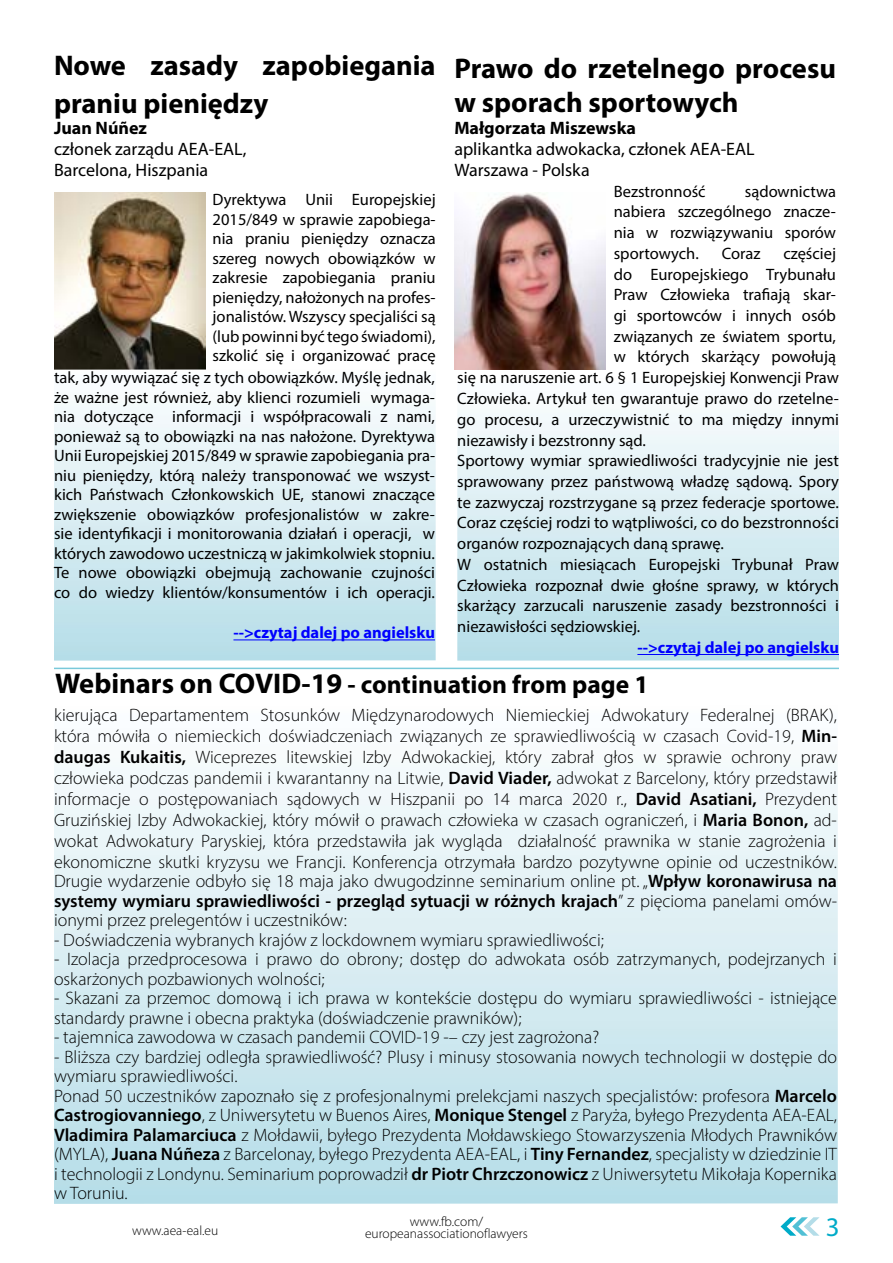
<style>
.page{position:relative;width:893px;height:1263px;background:#fff}
.page>*{position:absolute;margin:0;border:0;box-sizing:border-box;transform-origin:0 0}
.t1{font:700 28.5px/37.5px "Myriad Pro";color:#000}
.t2{font:27px "Myriad Pro";color:#00abc8}
.t3{font:700 25.5px "Myriad Pro";color:#000}
.t4{font:300 18px/20.5px "Myriad Pro";color:#000}
.t5{font:18px/21px "Myriad Pro";color:#000}
.t6{font:700 18px "Myriad Pro";color:#000}
.t7{font:16.5px/19.5px "Myriad Pro";color:#000;text-align:justify}
.t8{font:700 16.5px "Myriad Pro";color:#00f}
.t9{font:300 13.5px "Myriad Pro";color:#000}
.s1{font-size:28.5px}
.s2{font-weight:600}
</style>
<div class="page">
<svg style="left:780px;top:1217px;width:39px;height:19px"></svg>
<div style="left:457px;top:378px;width:382px;height:283px;background:linear-gradient(to bottom,#fefeff,#b6dde7)"></div>
<img style="left:54px;top:193px;width:151px;height:176px">
<div style="left:54px;top:369px;width:382px;height:292px;background:linear-gradient(to bottom,#fefeff,#b6dde8)"></div>
<hr style="left:233px;top:639px;width:202px;height:1px;background:#00f">
<img style="left:454px;top:193px;width:152px;height:176px">
<hr style="left:637px;top:654px;width:202px;height:1px;background:#00f">
<hr style="left:54px;top:668px;width:785px;height:1px;background:#79c9da">
<svg style="left:54px;top:765px;width:784px;height:439px;background:#d5ebf1"></svg>
<h1 class="t1" style="left:54px;top:46px;width:383px">Nowe zasady zapobiegania praniu pieniędzy</h1>
<p class="t6" style="left:54px;top:116px;width:94px">Juan Núñez</p>
<p class="t5" style="left:54px;top:138px;width:194px">członek zarządu AEA-EAL,<br>Barcelona, Hiszpania</p>
<p class="t7" style="left:213px;top:190px;width:225px">Dyrektywa Unii Europejskiej 2015/849 w sprawie zapobiega&shy;nia praniu pieniędzy oznacza szereg nowych obowiązków w zakresie zapobiegania praniu pieniędzy, nałożonych na profes&shy;jonalistów. Wszyscy specjaliści są (lub powinni być tego świadomi), szkolić się i organizować pracę</p>
<p class="t7" style="left:54px;top:368px;width:383px">tak, aby wywiązać się z tych obowiązków. Myślę jednak, że ważne jest również, aby klienci rozumieli wymaga&shy;nia dotyczące informacji i współpracowali z nami, ponieważ są to obowiązki na nas nałożone. Dyrektywa Unii Europejskiej 2015/849 w sprawie zapobiegania pra&shy;niu pieniędzy, którą należy transponować we wszyst&shy;kich Państwach Członkowskich UE, stanowi znaczące zwiększenie obowiązków profesjonalistów w zakre&shy;sie identyfikacji i monitorowania działań i operacji, w których zawodowo uczestniczą w jakimkolwiek stopniu.<br>Te nowe obowiązki obejmują zachowanie czujności co do wiedzy klientów/konsumentów i ich operacji.</p>
<p class="t8" style="left:233px;top:622px;width:203px">--&gt;czytaj dalej po angielsku</p>
<h1 class="t1" style="left:454px;top:50px;width:383px;line-height:34.5px">Prawo do rzetelnego procesu w sporach sportowych</h1>
<p class="t6" style="left:454px;top:116px;width:183px">Małgorzata Miszewska</p>
<p class="t5" style="left:454px;top:138px;width:302px">aplikantka adwokacka, członek AEA-EAL<br>Warszawa - Polska</p>
<p class="t7" style="left:614px;top:181px;width:93px">Bezstronność</p>
<p class="t7" style="left:614px;top:181px;width:224px;line-height:20.7px;text-indent:131px">sądownictwa nabiera szczególnego znacze&shy;nia w rozwiązywaniu sporów sportowych.</p>
<p class="t7" style="left:722px;top:243px;width:40px">Coraz</p>
<p class="t7" style="left:783px;top:243px;width:54px">częściej</p>
<p class="t7" style="left:614px;top:264px;width:224px">do Europejskiego Trybunału</p>
<p class="t7" style="left:614px;top:285px;width:224px">Praw Człowieka trafiają skar-</p>
<p class="t7" style="left:614px;top:305px;width:224px">gi sportowców i innych osób</p>
<p class="t7" style="left:614px;top:326px;width:224px">związanych ze światem sportu,</p>
<p class="t7" style="left:614px;top:347px;width:224px">w których skarżący powołują</p>
<p class="t7" style="left:457px;top:368px;width:383px">się na naruszenie art. 6 § 1 Europejskiej Konwencji Praw</p>
<p class="t7" style="left:457px;top:389px;width:383px">Człowieka. Artykuł ten gwarantuje prawo do rzetelne-</p>
<p class="t7" style="left:457px;top:409px;width:383px">go procesu, a urzeczywistnić to ma między innymi</p>
<p class="t7" style="left:457px;top:430px;width:190px">niezawisły i bezstronny sąd.</p>
<p class="t7" style="left:457px;top:451px;width:383px">Sportowy wymiar sprawiedliwości tradycyjnie nie jest</p>
<p class="t7" style="left:457px;top:471px;width:383px">sprawowany przez państwową władzę sądową. Spory</p>
<p class="t7" style="left:457px;top:492px;width:383px">te zazwyczaj rozstrzygane są przez federacje sportowe.</p>
<p class="t7" style="left:457px;top:513px;width:383px">Coraz częściej rodzi to wątpliwości, co do bezstronności</p>
<p class="t7" style="left:457px;top:533px;width:268px">organów rozpoznających daną sprawę.</p>
<p class="t7" style="left:457px;top:554px;width:383px">W ostatnich miesiącach Europejski Trybunał Praw</p>
<p class="t7" style="left:457px;top:575px;width:383px">Człowieka rozpoznał dwie głośne sprawy, w których</p>
<p class="t7" style="left:457px;top:596px;width:383px">skarżący zarzucali naruszenie zasady bezstronności i</p>
<p class="t7" style="left:457px;top:616px;width:184px">niezawisłości sędziowskiej.</p>
<p class="t8" style="left:637px;top:637px;width:203px">--&gt;czytaj dalej po angielsku</p>
<h3 class="t3" style="left:55px;top:668px;width:595px"><span class="s1">Webinars on COVID-19</span> - continuation from page 1</h3>
<p class="t4" style="left:54px;top:704px;width:785px;text-align:justify">kierująca Departamentem Stosunków Międzynarodowych Niemieckiej Adwokatury Federalnej (BRAK), która mówiła o niemieckich doświadczeniach związanych ze sprawiedliwością w czasach Covid-19, <span class="s2">Min&shy;daugas Kukaitis,</span> Wiceprezes litewskiej Izby Adwokackiej, który zabrał głos w sprawie ochrony praw człowieka podczas pandemii i kwarantanny na Litwie, <span class="s2">David Viader,</span> adwokat z Barcelony, który przedstawił informacje o postępowaniach sądowych w Hiszpanii po 14 marca 2020 r., <span class="s2">David Asatiani,</span> Prezydent Gruzińskiej Izby Adwokackiej, który mówił o prawach człowieka w czasach ograniczeń, i <span class="s2">Maria Bonon,</span> ad&shy;wokat Adwokatury Paryskiej, która przedstawiła jak wygląda działalność prawnika w stanie zagrożenia i ekonomiczne skutki kryzysu we Francji. Konferencja otrzymała bardzo pozytywne opinie od uczestników.<br>Drugie wydarzenie odbyło się 18 maja jako dwugodzinne seminarium online pt. „<span class="s2">Wpływ koronawirusa na systemy wymiaru sprawiedliwości - przegląd sytuacji w różnych krajach</span>” z pięcioma panelami omów&shy;ionymi przez prelegentów i uczestników:</p>
<p class="t4" style="left:54px;top:929px;width:551px">- Doświadczenia wybranych krajów z lockdownem wymiaru sprawiedliwości;</p>
<p class="t4" style="left:54px;top:949px;width:784px;line-height:19.5px">- Izolacja przedprocesowa i prawo do obrony; dostęp do adwokata osób zatrzymanych, podejrzanych i oskarżonych pozbawionych wolności;</p>
<p class="t4" style="left:54px;top:988px;width:784px;line-height:19.5px">- Skazani za przemoc domową i ich prawa w kontekście dostępu do wymiaru sprawiedliwości - istniejące standardy prawne i obecna praktyka (doświadczenie prawników);</p>
<p class="t4" style="left:54px;top:1027px;width:547px">- tajemnica zawodowa w czasach pandemii COVID-19 -– czy jest zagrożona?</p>
<p class="t4" style="left:54px;top:1047px;width:785px;line-height:19.5px">- Bliższa czy bardziej odległa sprawiedliwość? Plusy i minusy stosowania nowych technologii w dostępie do wymiaru sprawiedliwości.<br>Ponad 50 uczestników zapoznało się z profesjonalnymi prelekcjami naszych specjalistów: profesora <span class="s2">Marcelo Castrogiovanniego</span>, z Uniwersytetu w Buenos Aires, <span class="s2">Monique Stengel</span> z Paryża, byłego Prezydenta AEA-EAL, <span class="s2">Vladimira Palamarciuca</span> z Mołdawii, byłego Prezydenta Mołdawskiego Stowarzyszenia Młodych Prawników (MYLA), <span class="s2">Juana Núñeza</span> z Barcelonay, byłego Prezydenta AEA-EAL, i <span class="s2">Tiny Fernandez</span>, specjalisty w dziedzinie IT i technologii z Londynu. Seminarium poprowadził <span class="s2">dr Piotr Chrzczonowicz</span> z Uniwersytetu Mikołaja Kopernika w Toruniu.</p>
<p class="t9" style="left:410px;top:1213px;width:75px">www.fb.com/</p>
<p class="t9" style="left:132px;top:1222px;width:87px">www.aea-eal.eu</p>
<p class="t9" style="left:365px;top:1225px;width:164px">europeanassociationoflawyers</p>
<h2 class="t2" style="left:826px;top:1210px;width:15px">3</h2>
</div>
